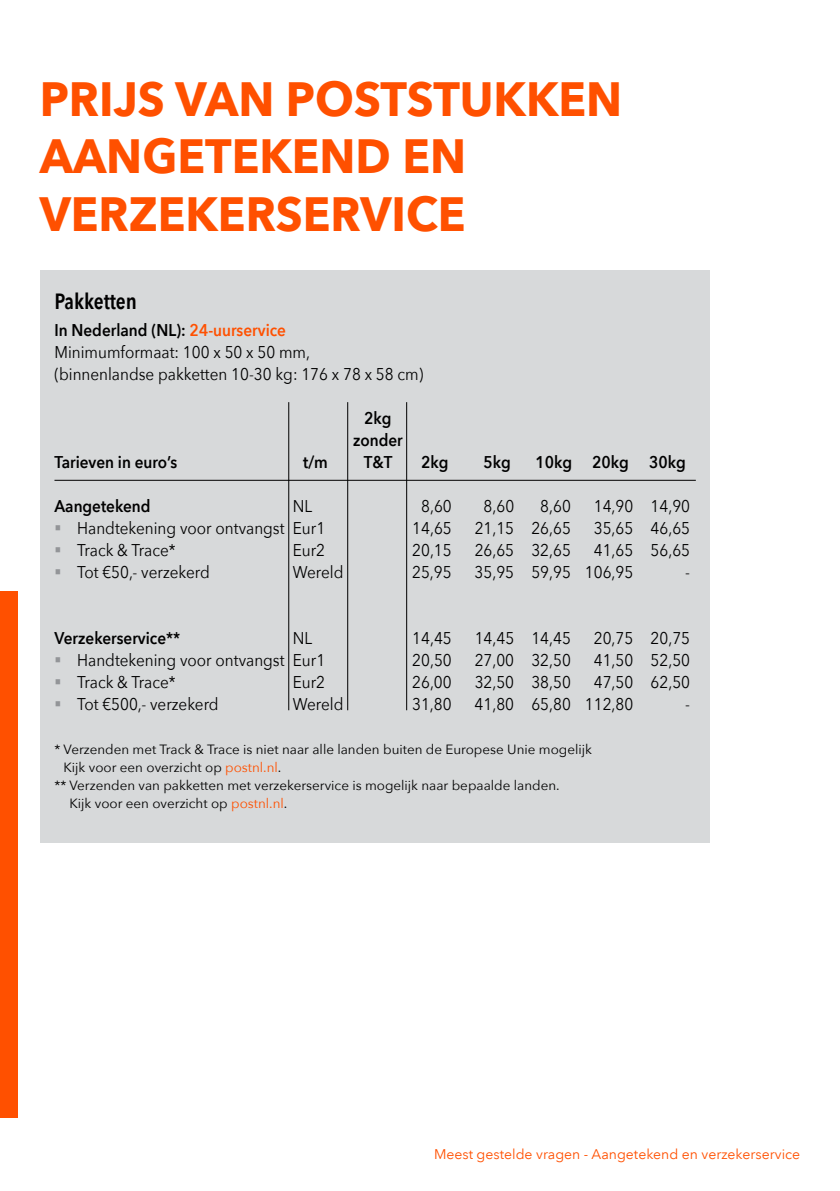
<style>
.page{position:relative;width:840px;height:1191px;background:#fff}
.page>*{position:absolute;margin:0;border:0;box-sizing:border-box;transform-origin:0 0}
.t1{font:700 48px/57.6px "Avenir Next LT Pro";color:#ff5000;scale:.95 1}
.t2{font:600 condensed 22px "Avenir Next LT Pro";color:#000}
.t3{font:17px/22px "Avenir Next";color:#000;scale:.9 1}
.t4{font:600 17px/22px "Avenir Next";color:#000;text-align:center;scale:.9 1}
.t5{font:14px "Avenir Next LT Pro";color:#ff5000}
.t6{font:13.4px "Avenir Next";color:#000}
.s1{font-weight:600}
.s2{font-weight:600;color:#ff5000}
.s3{color:#ff5000}
</style>
<div class="page">
<div style="left:40px;top:270px;width:669px;height:572px;background:#d7d9da"></div>
<div style="left:0;top:591px;width:17px;height:526px;background:#ff5000"></div>
<hr style="left:54px;top:480px;width:641px;height:1px;background:#000">
<hr style="left:288px;top:402px;width:1px;height:308px;background:#000">
<hr style="left:347px;top:402px;width:1px;height:308px;background:#000">
<hr style="left:406px;top:402px;width:1px;height:308px;background:#000">
<h1 class="t1" style="left:40px;top:70px;width:614px">PRIJS VAN POSTSTUKKEN<br>AANGETEKEND EN<br>VERZEKERSERVICE</h1>
<p class="t2" style="left:54px;top:288px;width:84px">Pakketten</p>
<p class="t3" style="left:54px;top:318px;width:411px"><span class="s1">In Nederland (NL):</span> <span class="s2">24-uurservice<br></span>Minimumformaat: 100 x 50 x 50 mm,<br>(binnenlandse pakketten 10-30 kg: 176 x 78 x 58 cm)</p>
<p class="t4" style="left:353px;top:407px;width:57px">2kg zonder</p>
<p class="t4" style="left:54px;top:451px;width:138px">Tarieven in euro’s</p>
<p class="t4" style="left:303px;top:451px;width:29px">t/m</p>
<p class="t4" style="left:363px;top:451px;width:33px">T&amp;T</p>
<p class="t4" style="left:421px;top:451px;width:32px">2kg</p>
<p class="t4" style="left:483px;top:451px;width:32px">5kg</p>
<p class="t4" style="left:535px;top:451px;width:168px">10kg 20kg 30kg</p>
<p class="t4" style="left:54px;top:495px;width:108px">Aangetekend</p>
<p class="t3" style="left:293px;top:494px;width:23px">NL</p>
<p class="t3" style="left:421px;top:494px;width:36px">8,60</p>
<p class="t3" style="left:483px;top:494px;width:36px">8,60</p>
<p class="t3" style="left:540px;top:494px;width:36px">8,60</p>
<p class="t3" style="left:593px;top:494px;width:108px">14,90 14,90</p>
<p class="t3" style="left:77px;top:516px;width:277px">Handtekening voor ontvangst Eur1</p>
<p class="t3" style="left:412px;top:516px;width:45px">14,65</p>
<p class="t3" style="left:474px;top:516px;width:108px">21,15 26,65</p>
<p class="t3" style="left:593px;top:516px;width:108px">35,65 46,65</p>
<p class="t3" style="left:77px;top:538px;width:111px">Track &amp; Trace*</p>
<p class="t3" style="left:293px;top:538px;width:37px">Eur2</p>
<p class="t3" style="left:412px;top:538px;width:45px">20,15</p>
<p class="t3" style="left:474px;top:538px;width:108px">26,65 32,65</p>
<p class="t3" style="left:593px;top:538px;width:108px">41,65 56,65</p>
<p class="t3" style="left:77px;top:560px;width:149px">Tot €50,- verzekerd</p>
<p class="t3" style="left:292px;top:560px;width:58px">Wereld</p>
<p class="t3" style="left:412px;top:560px;width:45px">25,95</p>
<p class="t3" style="left:474px;top:560px;width:178px">35,95 59,95 106,95</p>
<p class="t3" style="left:684px;top:560px;width:7px">-</p>
<p class="t4" style="left:54px;top:627px;width:141px">Verzekerservice**</p>
<p class="t3" style="left:293px;top:626px;width:23px">NL</p>
<p class="t3" style="left:412px;top:626px;width:45px">14,45</p>
<p class="t3" style="left:474px;top:626px;width:108px">14,45 14,45</p>
<p class="t3" style="left:593px;top:626px;width:108px">20,75 20,75</p>
<p class="t3" style="left:77px;top:648px;width:277px">Handtekening voor ontvangst Eur1</p>
<p class="t3" style="left:412px;top:648px;width:45px">20,50</p>
<p class="t3" style="left:474px;top:648px;width:108px">27,00 32,50</p>
<p class="t3" style="left:593px;top:648px;width:108px">41,50 52,50</p>
<p class="t3" style="left:77px;top:670px;width:111px">Track &amp; Trace*</p>
<p class="t3" style="left:293px;top:670px;width:37px">Eur2</p>
<p class="t3" style="left:412px;top:670px;width:45px">26,00</p>
<p class="t3" style="left:474px;top:670px;width:108px">32,50 38,50</p>
<p class="t3" style="left:593px;top:670px;width:108px">47,50 62,50</p>
<p class="t3" style="left:77px;top:692px;width:159px">Tot €500,- verzekerd</p>
<p class="t3" style="left:292px;top:692px;width:58px">Wereld</p>
<p class="t3" style="left:412px;top:692px;width:45px">31,80</p>
<p class="t3" style="left:474px;top:692px;width:178px">41,80 65,80 112,80</p>
<p class="t3" style="left:684px;top:692px;width:7px">-</p>
<p class="t6" style="left:54px;top:737px;width:538px">* Verzenden met Track &amp; Trace is niet naar alle landen buiten de Europese Unie mogelijk</p>
<p class="t6" style="left:63px;top:755px;width:219px">Kijk voor een overzicht op <span class="s3">postnl.nl</span>.</p>
<p class="t6" style="left:54px;top:773px;width:506px">** Verzenden van pakketten met verzekerservice is mogelijk naar bepaalde landen.</p>
<p class="t6" style="left:69px;top:791px;width:219px">Kijk voor een overzicht op <span class="s3">postnl.nl</span>.</p>
<p class="t5" style="left:434px;top:1145px;width:367px">Meest gestelde vragen - Aangetekend en verzekerservice</p>
</div>
